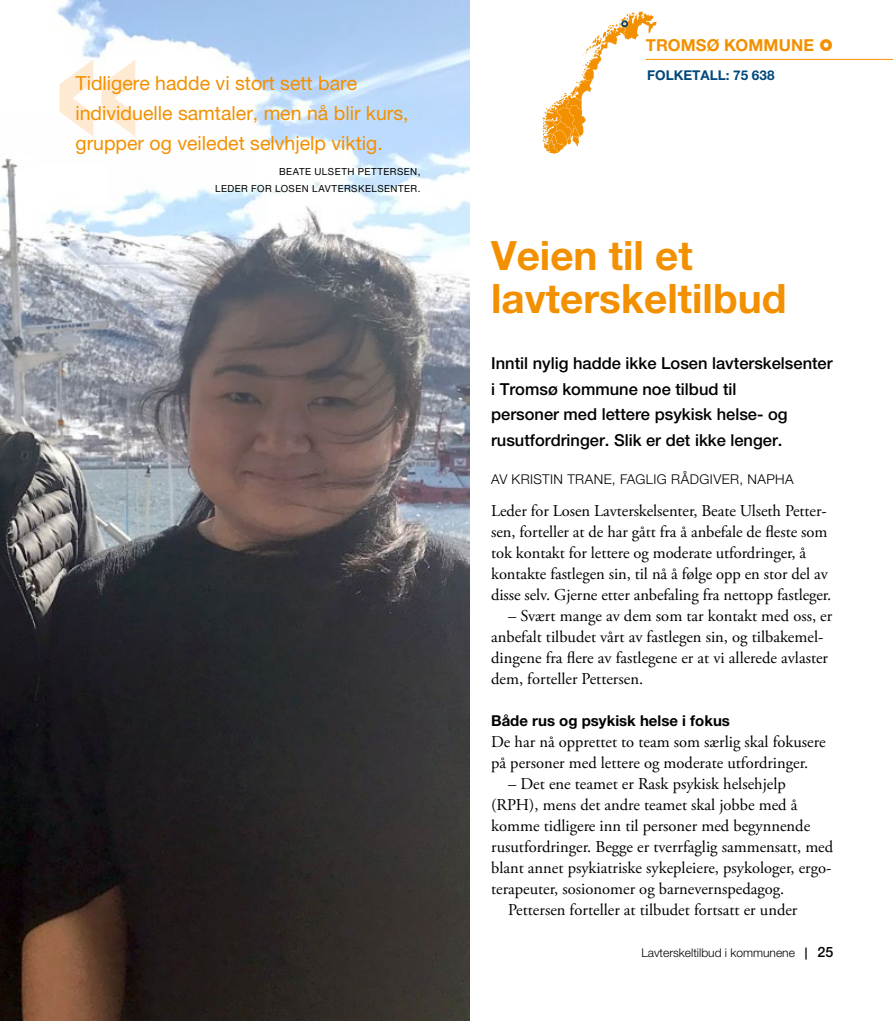
<style>
.page{position:relative;width:893px;height:1021px;background:#fff}
.page>*{position:absolute;margin:0;border:0;box-sizing:border-box;transform-origin:0 0}
.Overskrift_2{font:700 40.5px/43.5px "Helvetica Neue 75";color:#f39000}
.Sitat_2{font:19.5px/30px "Helvetica Neue 55 Roman";color:#f39000}
.Brødtekst_innrykk{font:16.5px/21px "Adobe Garamond Pro";color:#000}
.Brødtekst{font:16.5px/21px "Adobe Garamond Pro";letter-spacing:-.005em;color:#000}
.Ingress{font:500 16.5px/25.5px "Helvetica Neue 65";color:#000}
.Overskrift_3_-_mello{font:700 16.5px "Helvetica Neue 75";letter-spacing:.01em;color:#f39000}
.Mellomtittel{font:700 15px "Helvetica Neue 75";color:#000}
.Byline{font:300 13.5px "Helvetica Neue 45";letter-spacing:.03em;color:#000}
.folketall{font:700 13.5px "Helvetica Neue 75";color:#00487c}
.t1{font:300 12px "Helvetica Neue 45";color:#000}
.sitat_kredit{font:9.75px/16.5px "Helvetica Neue 55 Roman";letter-spacing:.05em;color:#000;text-align:right}
.s1{font-family:"Helvetica Neue 65";font-weight:500}
.s2{font-family:"Helvetica Neue 65";font-weight:500;font-size:14.25px}
</style>
<div class="page">
<img style="left:0;top:0;width:470px;height:1020px">
<svg style="left:60px;top:60px;width:75px;height:77px"></svg>
<hr style="left:646px;top:59px;width:247px;height:1px;background:#f39000">
<svg style="left:542px;top:11px;width:115px;height:143px"></svg>
<p class="Sitat_2" style="left:75px;top:68px;width:335px">Tidligere hadde vi stort sett bare individuelle samtaler, men nå blir kurs, grupper og veiledet selvhjelp viktig.</p>
<p class="sitat_kredit" style="left:215px;top:163px;width:207px">BEATE ULSETH PETTERSEN,<br>LEDER FOR LOSEN LAVTERSKELSENTER.</p>
<p class="Overskrift_3_-_mello" style="left:646px;top:35px;width:170px">TROMSØ KOMMUNE</p>
<p class="folketall" style="left:647px;top:67px;width:129px">FOLKETALL: 75 638</p>
<p class="Overskrift_2" style="left:491px;top:233px;width:297px">Veien til et lavterskeltilbud</p>
<p class="Ingress" style="left:491px;top:350px;width:343px">Inntil nylig hadde ikke Losen lavterskelsenter i Tromsø kommune noe tilbud til<br>personer med lettere psykisk helse- og rusutfordringer. Slik er det ikke lenger.</p>
<p class="Byline" style="left:491px;top:470px;width:304px">AV KRISTIN TRANE, FAGLIG RÅDGIVER, NAPHA</p>
<p class="Brødtekst" style="left:491px;top:501px;width:342px">Leder for Losen Lavterskelsenter, Beate Ulseth Petter&shy;sen, forteller at de har gått fra å anbefale de fleste som tok kontakt for lettere og moderate utfordringer, å kontakte fastlegen sin, til nå å følge opp en stor del av disse selv. Gjerne etter anbefaling fra nettopp fastleger.</p>
<p class="Brødtekst_innrykk" style="left:491px;top:606px;width:343px;text-indent:17px">– Svært mange av dem som tar kontakt med oss, er anbefalt tilbudet vårt av fastlegen sin, og tilbakemel&shy;dingene fra flere av fastlegene er at vi allerede avlaster dem, forteller Pettersen.</p>
<p class="Mellomtittel" style="left:491px;top:711px;width:240px">Både rus og psykisk helse i fokus</p>
<p class="Brødtekst" style="left:491px;top:732px;width:336px">De har nå opprettet to team som særlig skal fokusere på personer med lettere og moderate utfordringer.</p>
<p class="Brødtekst_innrykk" style="left:491px;top:774px;width:344px;text-indent:17px">– Det ene teamet er Rask psykisk helsehjelp (RPH), mens det andre teamet skal jobbe med å komme tidligere inn til personer med begynnende rusutfordringer. Begge er tverrfaglig sammensatt, med blant annet psykiatriske sykepleiere, psykologer, ergo&shy;terapeuter, sosionomer og barnevernspedagog.</p>
<p class="Brødtekst_innrykk" style="left:508px;top:900px;width:291px">Pettersen forteller at tilbudet fortsatt er under</p>
<p class="t1" style="left:641px;top:945px;width:194px">Lavterskeltilbud i kommunene <span class="s1">|</span> <span class="s2">25</span></p>
</div>
